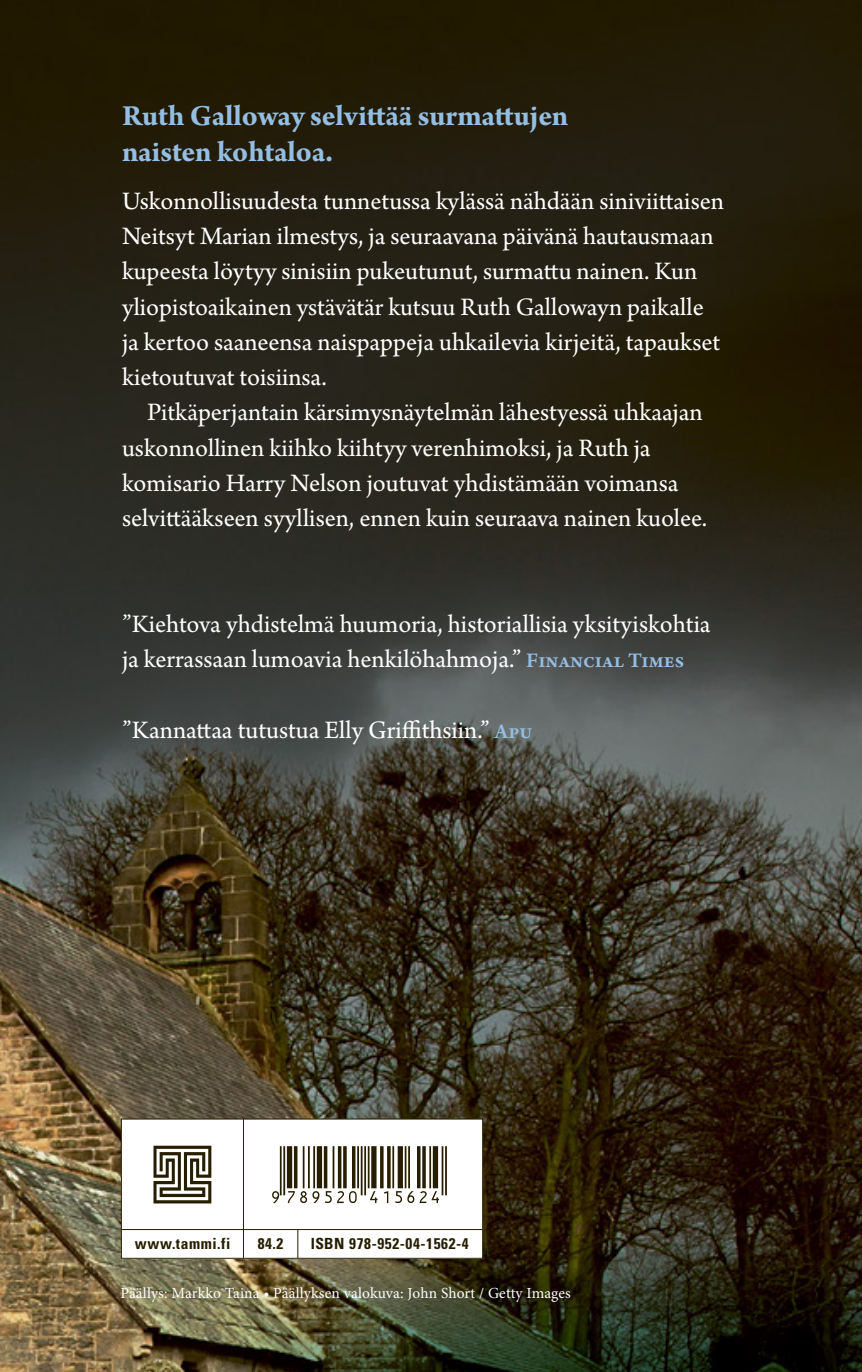
<style>
.page{position:relative;width:862px;height:1372px;background:#fff}
.page>*{position:absolute;margin:0;border:0;box-sizing:border-box;transform-origin:0 0}
.t1{font:56.25px "Viisas EAN Matala";color:#271e00}
.t2{font:700 30.82px/35.3px "Arno Pro";letter-spacing:-.005em;color:#94bee2}
.t3{font:26.32px/35.3px "Arno Pro";letter-spacing:-.005em;color:#fff}
.t4{font:15.3px "Minion Pro";letter-spacing:.005em;color:#fff}
.t5{font:700 condensed 15.3px "Univers";letter-spacing:.035em;color:#271e00}
.s1{font-weight:600;font-size:22.05px;color:#94bee2}
</style>
<div class="page">
<img style="left:1px;top:0;width:860px;height:1371px">
<div style="left:121px;top:1118px;width:361px;height:140px;background:#fff"></div>
<div style="left:121px;top:1118px;width:361px;height:140px;border:1px solid #271e00"></div>
<hr style="left:243px;top:1118px;width:1px;height:139px;background:#271e00">
<hr style="left:121px;top:1229px;width:361px;height:1px;background:#271e00">
<svg style="left:297px;top:1230px;width:1px;height:27px"></svg>
<svg style="left:153px;top:1145px;width:58px;height:58px"></svg>
<p class="t2" style="left:122px;top:100px;width:448px">Ruth Galloway selvittää surmattujen naisten kohtaloa.</p>
<p class="t3" style="left:122px;top:185px;width:603px">Uskonnollisuudesta tunnetussa kylässä nähdään siniviittaisen Neitsyt Marian ilmestys, ja seuraavana päivänä hautausmaan kupeesta löytyy sinisiin pukeutunut, surmattu nainen. Kun yliopistoaikainen ystävätär kutsuu Ruth Gallowayn paikalle ja kertoo saaneensa naispappeja uhkailevia kirjeitä, tapaukset kietoutuvat toisiinsa.</p>
<p class="t3" style="left:122px;top:396px;width:586px;text-indent:25px">Pitkäperjantain kärsimysnäytelmän lähestyessä uhkaajan uskonnollinen kiihko kiihtyy verenhimoksi, ja Ruth ja komisario Harry Nelson joutuvat yhdistämään voimansa selvittääkseen syyllisen, ennen kuin seuraava nainen kuolee.</p>
<p class="t3" style="left:122px;top:607px;width:589px">”Kiehtova yhdistelmä huumoria, historiallisia yksityiskohtia ja kerrassaan lumoavia henkilöhahmoja.” <span class="s1">Financial Times</span></p>
<p class="t3" style="left:122px;top:713px;width:411px">”Kannattaa tutustua Elly Griffithsiin.” <span class="s1">Apu</span></p>
<h1 class="t1" style="left:267px;top:1145px;width:181px">*9789520415624*</h1>
<p class="t5" style="left:135px;top:1234px;width:97px">www.tammi.fi</p>
<p class="t5" style="left:257px;top:1234px;width:27px">84.2</p>
<p class="t5" style="left:310px;top:1234px;width:159px">ISBN 978-952-04-1562-4</p>
<p class="t4" style="left:120px;top:1282px;width:451px">Päällys: Markko Taina • Päällyksen valokuva: John Short / Getty Images</p>
</div>
